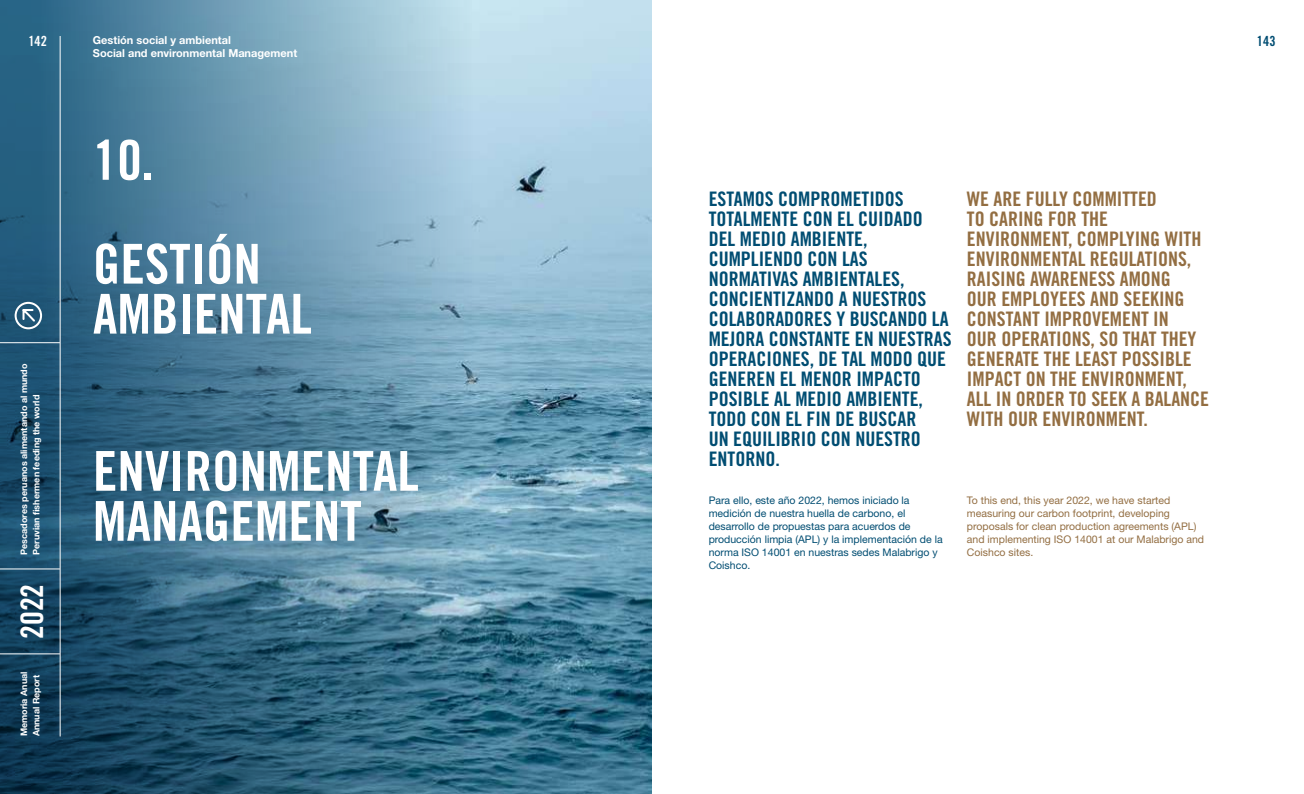
<style>
.page{position:relative;width:1304px;height:794px;background:#fff}
.page>*{position:absolute;margin:0;border:0;box-sizing:border-box;transform-origin:0 0}
.t1{font:55px/50px "Trade Gothic LT Std Bd Cn 20";color:#fff}
.t2{font:31px "Trade Gothic LT Std Bd Cn 20";color:#fff}
.t3{font:20px/20px "Trade Gothic LT Std Bd Cn 20";color:#004d72}
.t4{font:20px/20px "Trade Gothic LT Std Bd Cn 20";color:#936e42}
.t5{font:14px "Trade Gothic LT Std Bd Cn 20";color:#004d72}
.t6{font:14px "Trade Gothic LT Std Bd Cn 20";color:#fff}
.t7{font:700 11px/13.2px "Helvetica Neue LT Std";color:#fff}
.t8{font:10.5px/13px "Helvetica Neue LT Std";color:#004d72}
.t9{font:10.5px/13px "Helvetica Neue LT Std";color:#936e42}
.t10{font:700 9px/12.1px "Helvetica Neue LT Std";color:#fff}
</style>
<div class="page">
<img style="left:488px;top:0;width:164px;height:794px">
<svg style="left:0;top:0;width:488px;height:794px;background:#4d7d96"></svg>
<hr style="left:60px;top:36px;width:1px;height:700px;background:#fff">
<hr style="left:0;top:653px;width:60px;height:1px;background:#fff">
<hr style="left:0;top:568px;width:60px;height:1px;background:#fff">
<hr style="left:0;top:342px;width:60px;height:1px;background:#fff">
<svg style="left:14px;top:301px;width:29px;height:29px"></svg>
<p class="t6" style="left:28px;top:32px;width:20px">142</p>
<p class="t10" style="left:18px;top:555px;width:193px;rotate:-90deg">Pescadores peruanos alimentando al mundo</p>
<p class="t10" style="left:30px;top:555px;width:162px;rotate:-90deg">Peruvian fishermen feeding the world</p>
<h2 class="t2" style="left:13px;top:639px;width:57px;rotate:-90deg">2022</h2>
<p class="t10" style="left:18px;top:736px;width:66px;rotate:-90deg">Memoria Anual<br>Annual Report</p>
<p class="t7" style="left:93px;top:33px;width:206px">Gestión social y ambiental<br>Social and environmental Management</p>
<h1 class="t1" style="left:93px;top:135px;width:63px">10.</h1>
<h1 class="t1" style="left:93px;top:238px;width:220px">GESTIÓN<br>AMBIENTAL</h1>
<h1 class="t1" style="left:93px;top:446px;width:327px">ENVIRONMENTAL<br>MANAGEMENT</h1>
<p class="t5" style="left:1257px;top:32px;width:20px">143</p>
<p class="t3" style="left:709px;top:189px;width:244px">ESTAMOS COMPROMETIDOS<br>TOTALMENTE CON EL CUIDADO<br>DEL MEDIO AMBIENTE,<br>CUMPLIENDO CON LAS<br>NORMATIVAS AMBIENTALES,<br>CONCIENTIZANDO A NUESTROS<br>COLABORADORES Y BUSCANDO LA<br>MEJORA CONSTANTE EN NUESTRAS<br>OPERACIONES, DE TAL MODO QUE<br>GENEREN EL MENOR IMPACTO<br>POSIBLE AL MEDIO AMBIENTE,<br>TODO CON EL FIN DE BUSCAR<br>UN EQUILIBRIO CON NUESTRO<br>ENTORNO.</p>
<p class="t8" style="left:709px;top:494px;width:235px">Para ello, este año 2022, hemos iniciado la medición de nuestra huella de carbono, el desarrollo de propuestas para acuerdos de producción limpia (APL) y la implementación de la norma ISO 14001 en nuestras sedes Malabrigo y Coishco.</p>
<p class="t4" style="left:967px;top:189px;width:244px">WE ARE FULLY COMMITTED<br>TO CARING FOR THE<br>ENVIRONMENT, COMPLYING WITH<br>ENVIRONMENTAL REGULATIONS,<br>RAISING AWARENESS AMONG<br>OUR EMPLOYEES AND SEEKING<br>CONSTANT IMPROVEMENT IN<br>OUR OPERATIONS, SO THAT THEY<br>GENERATE THE LEAST POSSIBLE<br>IMPACT ON THE ENVIRONMENT,<br>ALL IN ORDER TO SEEK A BALANCE<br>WITH OUR ENVIRONMENT.</p>
<p class="t9" style="left:967px;top:494px;width:239px">To this end, this year 2022, we have started measuring our carbon footprint, developing proposals for clean production agreements (APL) and implementing ISO 14001 at our Malabrigo and Coishco sites.</p>
</div>
